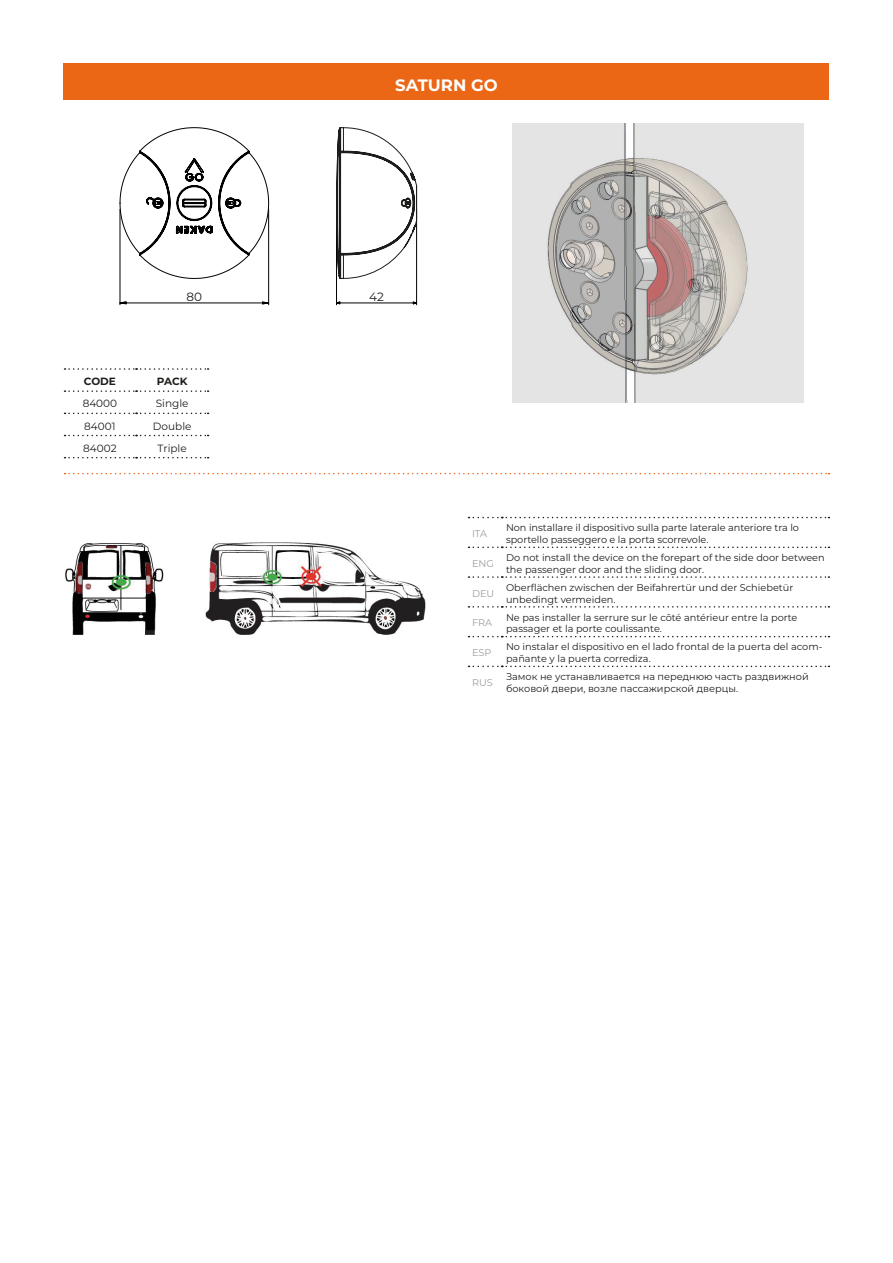
<style>
.page{position:relative;width:893px;height:1263px;background:#fff}
.page>*{position:absolute;margin:0;border:0;box-sizing:border-box;transform-origin:0 0}
.t1{font:700 16.5px "Montserrat";color:#fff}
.t2{font:12px "Montserrat";color:#1d1d1b}
.t3{font:10.5px "Montserrat";color:#1d1d1b}
.t4{font:700 10.5px "Montserrat";letter-spacing:-.005em;color:#1d1d1b}
.t5{font:9.75px/11.7px "Montserrat";color:#1d1d1b}
.t6{font:9.75px "Montserrat";color:#9d9d9d}
</style>
<div class="page">
<div style="left:64px;top:64px;width:765px;height:36px;background:#ec6715"></div>
<svg style="left:65px;top:368px;width:144px;height:2px"></svg>
<svg style="left:65px;top:390px;width:144px;height:2px"></svg>
<svg style="left:65px;top:413px;width:144px;height:1px"></svg>
<svg style="left:65px;top:435px;width:144px;height:1px"></svg>
<svg style="left:65px;top:457px;width:144px;height:1px"></svg>
<svg style="left:65px;top:473px;width:764px;height:1px"></svg>
<img style="left:65px;top:542px;width:360px;height:93px">
<svg style="left:468px;top:666px;width:361px;height:1px"></svg>
<svg style="left:468px;top:517px;width:361px;height:1px"></svg>
<svg style="left:468px;top:547px;width:361px;height:1px"></svg>
<svg style="left:468px;top:576px;width:361px;height:2px"></svg>
<svg style="left:468px;top:606px;width:361px;height:2px"></svg>
<svg style="left:468px;top:636px;width:361px;height:1px"></svg>
<hr style="left:120px;top:209px;width:1px;height:96px;background:#000">
<hr style="left:268px;top:209px;width:1px;height:96px;background:#000">
<hr style="left:336px;top:209px;width:1px;height:96px;background:#000">
<hr style="left:416px;top:209px;width:1px;height:96px;background:#000">
<svg style="left:121px;top:302px;width:147px;height:2px"></svg>
<svg style="left:337px;top:301px;width:80px;height:3px"></svg>
<img style="left:512px;top:123px;width:291px;height:280px">
<svg style="left:337px;top:127px;width:80px;height:152px"></svg>
<svg style="left:120px;top:127px;width:149px;height:152px"></svg>
<p class="t1" style="left:395px;top:73px;width:104px">SATURN GO</p>
<p class="t2" style="left:187px;top:289px;width:17px">80</p>
<p class="t2" style="left:369px;top:289px;width:16px">42</p>
<p class="t4" style="left:84px;top:374px;width:34px">CODE</p>
<p class="t4" style="left:157px;top:374px;width:32px">PACK</p>
<p class="t3" style="left:83px;top:396px;width:36px">84000</p>
<p class="t3" style="left:156px;top:396px;width:34px">Single</p>
<p class="t3" style="left:84px;top:419px;width:33px">84001</p>
<p class="t3" style="left:153px;top:419px;width:40px">Double</p>
<p class="t3" style="left:83px;top:441px;width:35px">84002</p>
<p class="t3" style="left:158px;top:441px;width:31px">Triple</p>
<p class="t6" style="left:472px;top:527px;width:17px">ITA</p>
<p class="t5" style="left:506px;top:522px;width:295px">Non installare il dispositivo sulla parte laterale anteriore tra lo sportello passeggero e la porta scorrevole.</p>
<p class="t6" style="left:472px;top:557px;width:23px">ENG</p>
<p class="t5" style="left:506px;top:551px;width:320px">Do not install the device on the forepart of the side door between the passenger door and the sliding door.</p>
<p class="t6" style="left:472px;top:586px;width:24px">DEU</p>
<p class="t5" style="left:506px;top:581px;width:289px">Oberflächen zwischen der Beifahrertür und der Schiebetür unbedingt vermeiden.</p>
<p class="t6" style="left:472px;top:616px;width:22px">FRA</p>
<p class="t5" style="left:506px;top:611px;width:293px">Ne pas installer la serrure sur le côté antérieur entre la porte passager et la porte coulissante.</p>
<p class="t6" style="left:472px;top:646px;width:21px">ESP</p>
<p class="t5" style="left:506px;top:641px;width:318px">No instalar el dispositivo en el lado frontal de la puerta del acom&shy;pañante y la puerta corrediza.</p>
<p class="t6" style="left:472px;top:676px;width:22px">RUS</p>
<p class="t5" style="left:506px;top:670px;width:304px">Замок не устанавливается на переднюю часть раздвижной боковой двери, возле пассажирской дверцы.</p>
</div>
